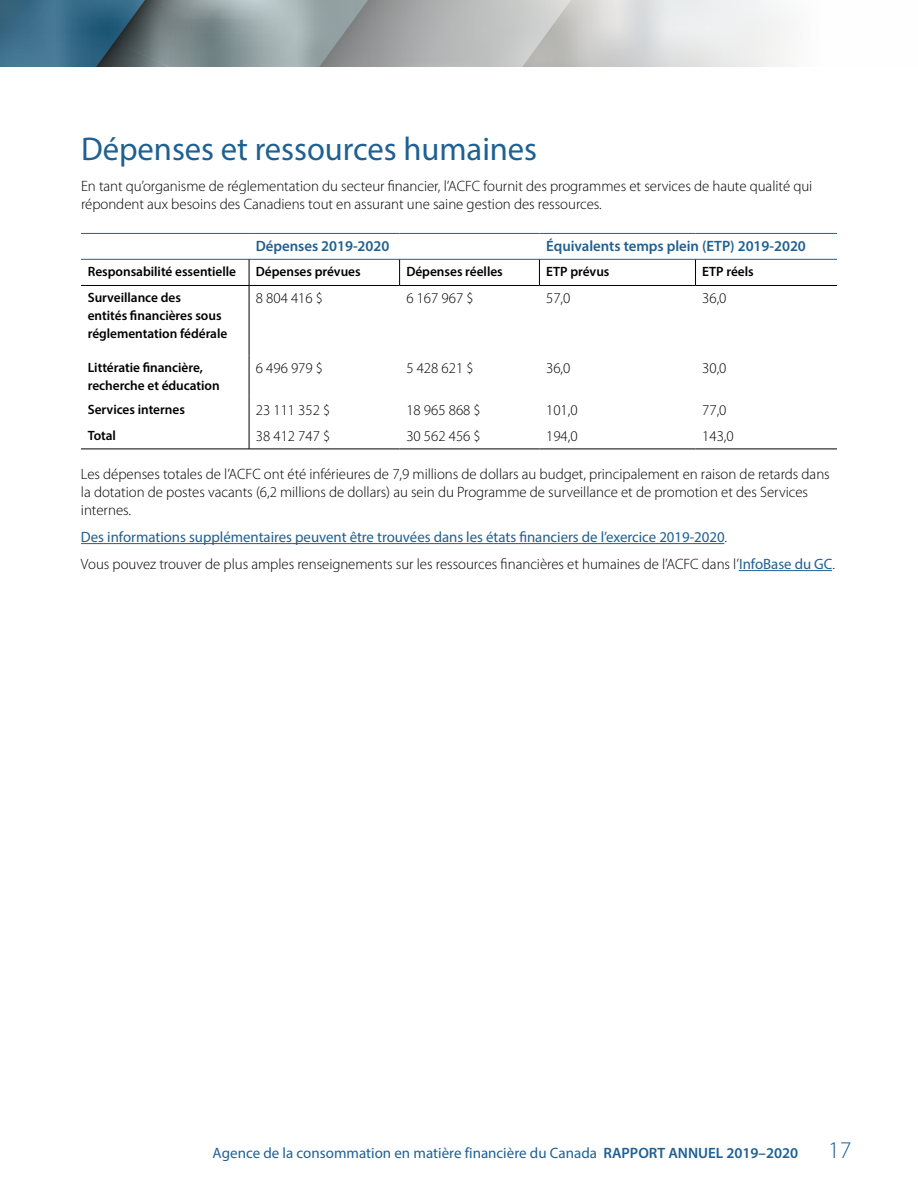
<style>
.page{position:relative;width:918px;height:1188px;background:#fff}
.page>*{position:absolute;margin:0;border:0;box-sizing:border-box;transform-origin:0 0}
.t1{font:33px "Myriad Pro";color:#1f6092}
.t2{font:300 15px/18px "Myriad Pro";color:#000}
.t3{font:15px "Myriad Pro";color:#1f6092}
.t4{font:600 15px "Myriad Pro";color:#1f6092}
.t5{font:600 13.5px/18px "Myriad Pro";color:#000}
.s1{font-weight:300;color:#000}
.s2{font-weight:400;color:#1f6092}
.s3{font-weight:600}
.s4{font-weight:300;font-size:24px}
</style>
<div class="page">
<svg style="left:646px;top:0;width:140px;height:67px;fill:#edeeee"></svg>
<svg style="left:0;top:0;width:646px;height:67px;background:#8f9da3"></svg>
<hr style="left:81px;top:543px;width:643px;height:1px;background:#1f6092">
<hr style="left:739px;top:570px;width:93px;height:1px;background:#1f6092">
<hr style="left:81px;top:233px;width:168px;height:1px;background:#1f6092">
<hr style="left:249px;top:233px;width:151px;height:1px;background:#1f6092">
<hr style="left:400px;top:233px;width:139px;height:1px;background:#1f6092">
<hr style="left:539px;top:233px;width:157px;height:1px;background:#1f6092">
<hr style="left:696px;top:233px;width:141px;height:1px;background:#1f6092">
<hr style="left:81px;top:259px;width:168px;height:1px;background:#1f6092">
<hr style="left:249px;top:259px;width:151px;height:1px;background:#1f6092">
<hr style="left:400px;top:259px;width:139px;height:1px;background:#1f6092">
<hr style="left:539px;top:259px;width:157px;height:1px;background:#1f6092">
<hr style="left:696px;top:259px;width:141px;height:1px;background:#1f6092">
<svg style="left:249px;top:260px;width:1px;height:25px"></svg>
<svg style="left:399px;top:260px;width:1px;height:25px"></svg>
<svg style="left:539px;top:260px;width:1px;height:25px"></svg>
<svg style="left:695px;top:260px;width:1px;height:25px"></svg>
<hr style="left:81px;top:285px;width:168px;height:1px;background:#000">
<hr style="left:249px;top:285px;width:151px;height:1px;background:#000">
<hr style="left:400px;top:285px;width:139px;height:1px;background:#000">
<hr style="left:539px;top:285px;width:157px;height:1px;background:#000">
<hr style="left:696px;top:285px;width:141px;height:1px;background:#000">
<hr style="left:249px;top:286px;width:1px;height:69px;background:#000">
<hr style="left:249px;top:355px;width:1px;height:42px;background:#000">
<svg style="left:249px;top:397px;width:1px;height:52px"></svg>
<hr style="left:81px;top:449px;width:168px;height:1px;background:#000">
<hr style="left:249px;top:449px;width:151px;height:1px;background:#000">
<hr style="left:400px;top:449px;width:139px;height:1px;background:#000">
<hr style="left:539px;top:449px;width:157px;height:1px;background:#000">
<hr style="left:696px;top:449px;width:141px;height:1px;background:#000">
<h2 class="t1" style="left:81px;top:128px;width:458px">Dépenses et ressources humaines</h2>
<p class="t2" style="left:81px;top:178px;width:733px">En tant qu’organisme de réglementation du secteur financier, l’ACFC fournit des programmes et services de haute qualité qui répondent aux besoins des Canadiens tout en assurant une saine gestion des ressources.</p>
<p class="t4" style="left:256px;top:237px;width:135px">Dépenses 2019-2020</p>
<p class="t4" style="left:546px;top:237px;width:261px">Équivalents temps plein (ETP) 2019-2020</p>
<p class="t5" style="left:88px;top:262px;width:150px">Responsabilité essentielle</p>
<p class="t5" style="left:256px;top:262px;width:106px">Dépenses prévues</p>
<p class="t5" style="left:406px;top:262px;width:98px">Dépenses réelles</p>
<p class="t5" style="left:546px;top:262px;width:65px">ETP prévus</p>
<p class="t5" style="left:702px;top:262px;width:53px">ETP réels</p>
<p class="t5" style="left:88px;top:288px;width:141px">Surveillance des<br>entités financières sous réglementation fédérale</p>
<p class="t2" style="left:256px;top:290px;width:69px">8 804 416 $</p>
<p class="t2" style="left:406px;top:290px;width:69px">6 167 967 $</p>
<p class="t2" style="left:546px;top:290px;width:26px">57,0</p>
<p class="t2" style="left:702px;top:290px;width:26px">36,0</p>
<p class="t5" style="left:88px;top:358px;width:134px">Littératie financière, recherche et éducation</p>
<p class="t2" style="left:256px;top:359px;width:69px">6 496 979 $</p>
<p class="t2" style="left:406px;top:359px;width:69px">5 428 621 $</p>
<p class="t2" style="left:546px;top:359px;width:26px">36,0</p>
<p class="t2" style="left:702px;top:359px;width:26px">30,0</p>
<p class="t5" style="left:88px;top:400px;width:99px">Services internes</p>
<p class="t2" style="left:256px;top:401px;width:76px">23 111 352 $</p>
<p class="t2" style="left:406px;top:401px;width:76px">18 965 868 $</p>
<p class="t2" style="left:546px;top:401px;width:33px">101,0</p>
<p class="t2" style="left:702px;top:401px;width:26px">77,0</p>
<p class="t5" style="left:88px;top:426px;width:30px">Total</p>
<p class="t2" style="left:256px;top:427px;width:76px">38 412 747 $</p>
<p class="t2" style="left:406px;top:427px;width:76px">30 562 456 $</p>
<p class="t2" style="left:546px;top:427px;width:33px">194,0</p>
<p class="t2" style="left:702px;top:427px;width:33px">143,0</p>
<p class="t2" style="left:81px;top:465px;width:750px">Les dépenses totales de l’ACFC ont été inférieures de 7,9 millions de dollars au budget, principalement en raison de retards dans la dotation de postes vacants (6,2 millions de dollars) au sein du Programme de surveillance et de promotion et des Services internes.</p>
<p class="t3" style="left:81px;top:528px;width:648px">Des informations supplémentaires peuvent être trouvées dans les états financiers de l’exercice 2019-2020<span class="s1">.</span></p>
<p class="t2" style="left:81px;top:555px;width:756px">Vous pouvez trouver de plus amples renseignements sur les ressources financières et humaines de l’ACFC dans l’<span class="s2">InfoBase du GC</span>.</p>
<p class="t3" style="left:213px;top:1144px;width:640px">Agence de la consommation en matière financière du Canada <span class="s3">RAPPORT ANNUEL 2019–2020</span> <span class="s4">17</span></p>
</div>
